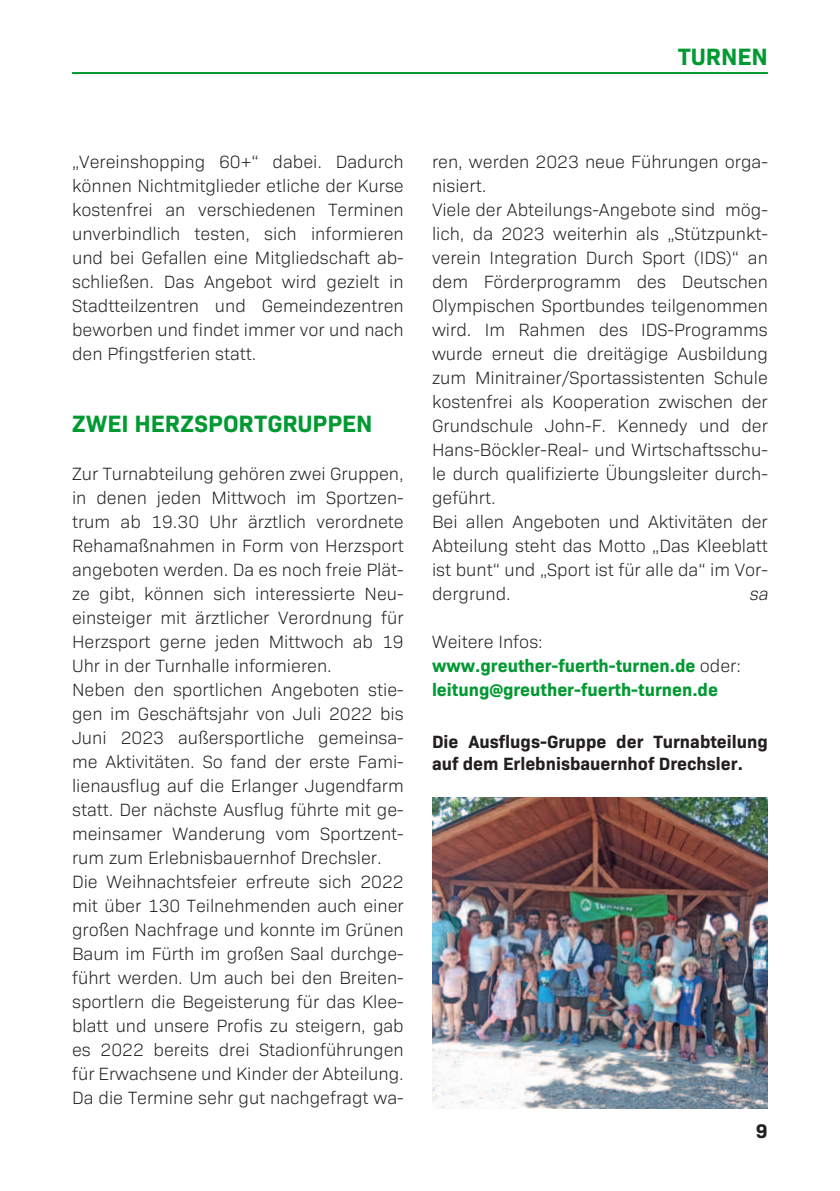
<style>
.page{position:relative;width:840px;height:1191px;background:#fff}
.page>*{position:absolute;margin:0;border:0;box-sizing:border-box;transform-origin:0 0}
.t1{font:700 24px "Bio Sans";color:#009932}
.t2{font:700 20px "Bio Sans";color:#231f20}
.t3{font:300 18px/24px "Bio Sans";color:#231f20}
.t4{font:700 18px/24px "Bio Sans";color:#009932}
.t5{font:700 18px/22px "Bio Sans";color:#231f20}
.t6{font:italic 300 18px "Bio Sans";color:#231f20}
.s1{font-weight:300;color:#231f20}
</style>
<div class="page">
<hr style="left:72px;top:72px;width:695px;height:2px;background:#009932">
<img style="left:432px;top:798px;width:335px;height:310px">
<h1 class="t1" style="left:677px;top:38px;width:88px">turnen</h1>
<p class="t3" style="left:72px;top:148px;width:333px;text-align:justify">„Vereinshopping 60+“ dabei. Dadurch können Nichtmitglieder etliche der Kurse kostenfrei an verschiedenen Terminen unverbindlich testen, sich informieren und bei Gefallen eine Mitgliedschaft ab&shy;schließen. Das Angebot wird gezielt in Stadtteilzentren und Gemeindezentren beworben und findet immer vor und nach den Pfingstferien statt.</p>
<h1 class="t1" style="left:72px;top:405px;width:298px">Zwei Herzsportgruppen</h1>
<p class="t3" style="left:72px;top:460px;width:333px">Zur Turnabteilung gehören zwei Gruppen, in denen jeden Mittwoch im Sportzen&shy;trum ab 19.30 Uhr ärztlich verordnete Rehamaßnahmen in Form von Herzsport angeboten werden. Da es noch freie Plät&shy;ze gibt, können sich interessierte Neu&shy;einsteiger mit ärztlicher Verordnung für Herzsport gerne jeden Mittwoch ab 19<br>Uhr in der Turnhalle informieren.<br>Neben den sportlichen Angeboten stie&shy;gen im Geschäftsjahr von Juli 2022 bis Juni 2023 außersportliche gemeinsa&shy;me Aktivitäten. So fand der erste Fami&shy;lienausflug auf die Erlanger Jugendfarm statt. Der nächste Ausflug führte mit ge&shy;meinsamer Wanderung vom Sportzent&shy;rum zum Erlebnisbauernhof Drechsler.<br>Die Weihnachtsfeier erfreute sich 2022 mit über 130 Teilnehmenden auch einer großen Nachfrage und konnte im Grünen Baum im Fürth im großen Saal durchge&shy;führt werden. Um auch bei den Breiten&shy;sportlern die Begeisterung für das Klee&shy;blatt und unsere Profis zu steigern, gab es 2022 bereits drei Stadionführungen für Erwachsene und Kinder der Abteilung.<br>Da die Termine sehr gut nachgefragt wa-</p>
<p class="t3" style="left:432px;top:148px;width:337px">ren, werden 2023 neue Führungen orga&shy;nisiert.<br>Viele der Abteilungs-Angebote sind mög&shy;lich, da 2023 weiterhin als „Stützpunkt&shy;verein Integration Durch Sport (IDS)“ an dem Förderprogramm des Deutschen Olympischen Sportbundes teilgenommen wird. Im Rahmen des IDS-Programms wurde erneut die dreitägige Ausbildung zum Minitrainer/Sportassistenten Schule kostenfrei als Kooperation zwischen der Grundschule John-F. Kennedy und der Hans-Böckler-Real- und Wirtschaftsschu&shy;le durch qualifizierte Übungsleiter durch&shy;geführt.<br>Bei allen Angeboten und Aktivitäten der Abteilung steht das Motto „Das Kleeblatt ist bunt“ und „Sport ist für alle da“ im Vor&shy;dergrund.</p>
<p class="t6" style="left:748px;top:581px;width:24px">sa</p>
<p class="t4" style="left:432px;top:628px;width:310px"><span class="s1">Weitere Infos: </span>www.greuther-fuerth-turnen.de <span class="s1">oder: </span>leitung@greuther-fuerth-turnen.de</p>
<p class="t5" style="left:432px;top:729px;width:337px">Die Ausflugs-Gruppe der Turnabteilung auf dem Erlebnisbauernhof Drechsler.</p>
<p class="t2" style="left:755px;top:1116px;width:13px">9</p>
</div>
